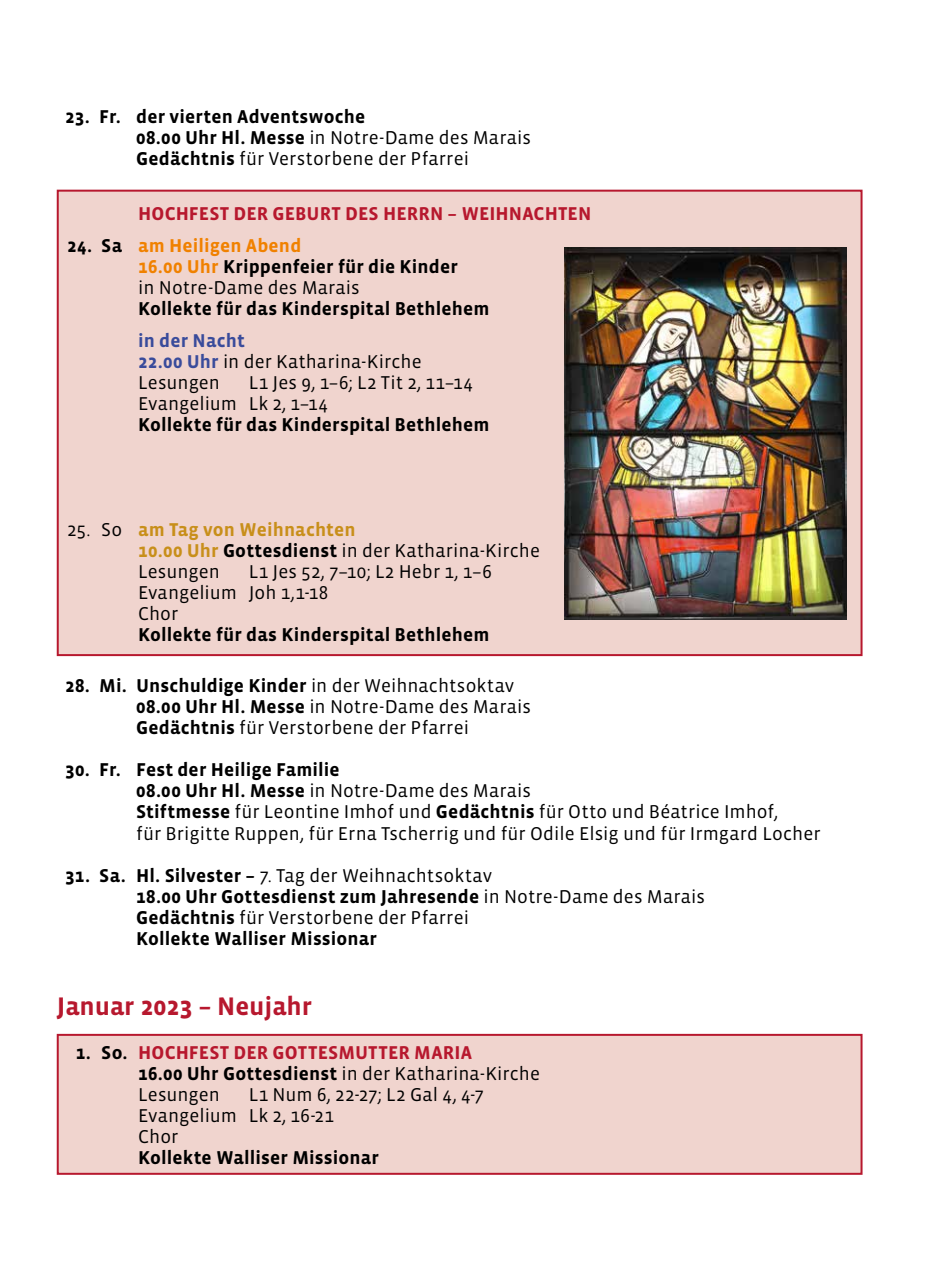
<style>
.page{position:relative;width:942px;height:1276px;background:#fff}
.page>*{position:absolute;margin:0;border:0;box-sizing:border-box;transform-origin:0 0}
.t1{font:700 26px "Vista Sans";color:#b7182e}
.t2{font:19px/21px "Vista Sans";letter-spacing:.005em;color:#000}
.t3{font:700 19px/21px "Vista Sans";letter-spacing:.01em;color:#000}
.t4{font:700 19px "Vista Sans";letter-spacing:.005em;color:#b7182e}
.s1{font-weight:400}
.s2{color:#f08100}
.s3{font-weight:700;color:#394b9b}
.s4{font-weight:700;color:#c88f1a}
.s5{font-weight:700}
.s6{font-weight:700;color:#b7182e}
</style>
<div class="page">
<div style="left:58px;top:1035px;width:803px;height:138px;background:#f0d4ce"></div>
<div style="left:57px;top:1034px;width:805px;height:140px;border:2px solid #b7182e"></div>
<div style="left:58px;top:191px;width:803px;height:464px;background:#f0d4ce"></div>
<div style="left:57px;top:190px;width:805px;height:466px;border:2px solid #b7182e"></div>
<img style="left:564px;top:248px;width:282px;height:371px">
<p class="t3" style="left:136px;top:106px;width:396px;text-indent:-71px">23. Fr. der vierten Adventswoche<br>08.00 Uhr Hl. Messe <span class="s1">in Notre-Dame des Marais<br></span>Gedächtnis <span class="s1">für Verstorbene der Pfarrei</span></p>
<p class="t4" style="left:138px;top:204px;width:454px">HOCHFEST DER GEBURT DES HERRN – WEIHNACHTEN</p>
<p class="t3" style="left:138px;top:235px;width:321px;text-indent:-71px">24. Sa <span class="s2">am Heiligen Abend<br>16.00 Uhr</span> Krippenfeier für die Kinder <span class="s1">in Notre-Dame des Marais</span></p>
<p class="t3" style="left:138px;top:298px;width:353px">Kollekte für das Kinderspital Bethlehem</p>
<p class="t2" style="left:138px;top:330px;width:285px"><span class="s3">in der Nacht<br>22.00 Uhr</span> in der Katharina-Kirche<br>Lesungen</p>
<p class="t2" style="left:138px;top:372px;width:336px;text-indent:111px">L1 Jes 9, 1–6; L2 Tit 2, 11–14<br>Evangelium Lk 2, 1–14</p>
<p class="t3" style="left:138px;top:414px;width:353px">Kollekte für das Kinderspital Bethlehem</p>
<p class="t2" style="left:138px;top:519px;width:403px;text-indent:-71px">25. So <span class="s4">am Tag von Weihnachten<br>10.00 Uhr</span> <span class="s5">Gottesdienst</span> in der Katharina-Kirche<br>Lesungen</p>
<p class="t2" style="left:138px;top:561px;width:355px;text-indent:111px">L1 Jes 52, 7–10; L2 Hebr 1, 1–6<br>Evangelium Joh 1,1-18<br>Chor</p>
<p class="t3" style="left:138px;top:624px;width:353px">Kollekte für das Kinderspital Bethlehem</p>
<p class="t2" style="left:136px;top:675px;width:396px;text-indent:-71px"><span class="s5">28. Mi. Unschuldige Kinder</span> in der Weihnachtsoktav<br><span class="s5">08.00 Uhr Hl. Messe</span> in Notre-Dame des Marais<br><span class="s5">Gedächtnis</span> für Verstorbene der Pfarrei</p>
<p class="t2" style="left:136px;top:760px;width:685px;text-indent:-71px"><span class="s5">30. Fr. Fest der Heilige Familie<br>08.00 Uhr Hl. Messe</span> in Notre-Dame des Marais<br><span class="s5">Stiftmesse</span> für Leontine Imhof und <span class="s5">Gedächtnis</span> für Otto und Béatrice Imhof,<br>für Brigitte Ruppen, für Erna Tscherrig und für Odile Elsig und für Irmgard Locher</p>
<p class="t3" style="left:136px;top:865px;width:570px;text-indent:-71px">31. Sa. Hl. Silvester – <span class="s1">7. Tag der Weihnachtsoktav<br></span>18.00 Uhr Gottesdienst zum Jahresende <span class="s1">in Notre-Dame des Marais </span>Gedächtnis <span class="s1">für Verstorbene der Pfarrei<br></span>Kollekte Walliser Missionar</p>
<h1 class="t1" style="left:57px;top:993px;width:257px">Januar 2023 – Neujahr</h1>
<p class="t2" style="left:138px;top:1042px;width:403px;text-indent:-62px"><span class="s5">1. So.</span> <span class="s6">HOCHFEST DER GOTTESMUTTER MARIA<br></span><span class="s5">16.00 Uhr Gottesdienst</span> in der Katharina-Kirche<br>Lesungen</p>
<p class="t2" style="left:138px;top:1084px;width:347px;text-indent:111px">L1 Num 6, 22-27; L2 Gal 4, 4-7<br>Evangelium Lk 2, 16-21<br>Chor</p>
<p class="t3" style="left:138px;top:1147px;width:242px">Kollekte Walliser Missionar</p>
</div>
